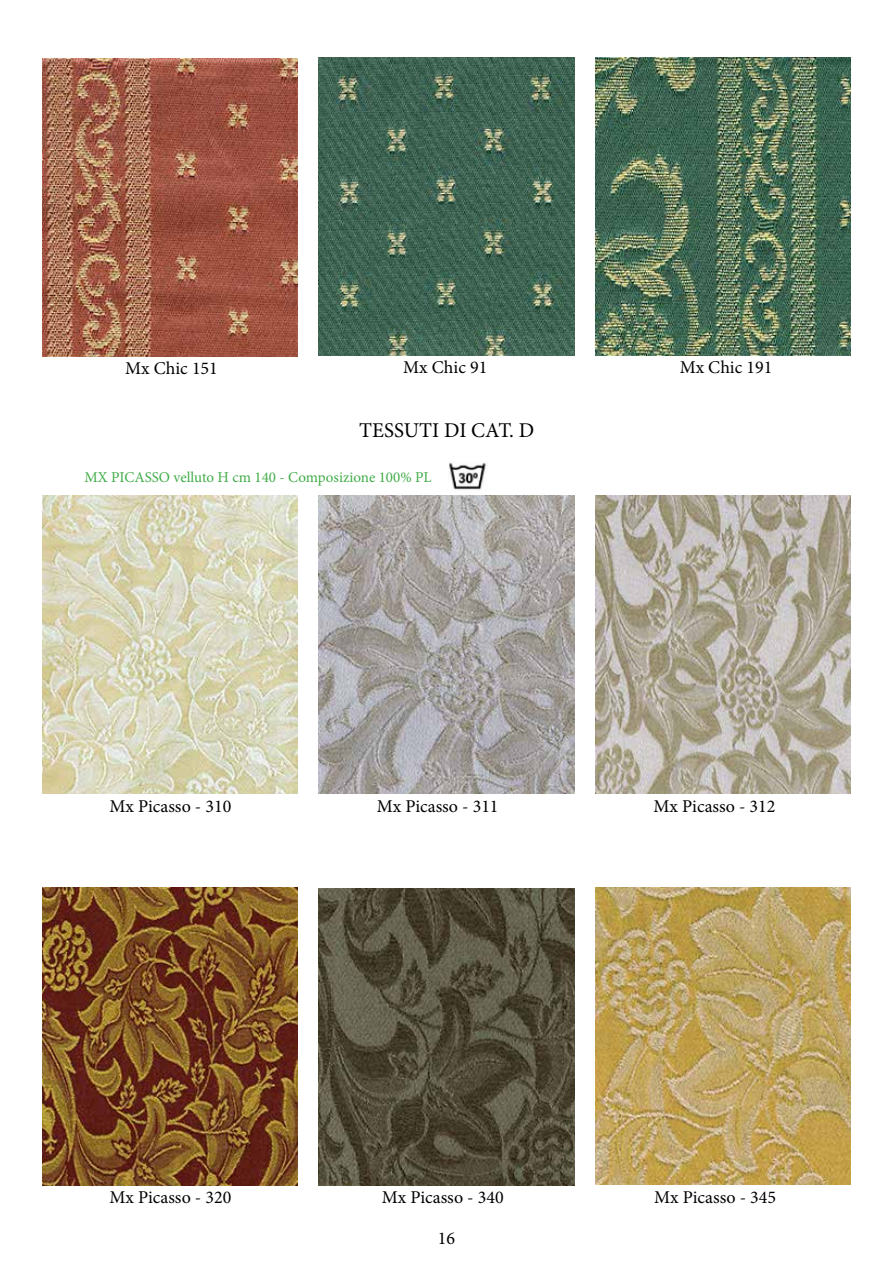
<style>
.page{position:relative;width:893px;height:1263px;background:#fff}
.page>*{position:absolute;margin:0;border:0;box-sizing:border-box;transform-origin:0 0}
.t1{font:21px "Minion Pro";color:#000}
.t2{font:18px "Minion Pro";color:#000}
.t3{font:15px "Minion Pro";color:#41ad49}
</style>
<div class="page">
<img style="left:319px;top:57px;width:255px;height:298px">
<img style="left:595px;top:57px;width:255px;height:298px">
<img style="left:449px;top:463px;width:37px;height:27px">
<img style="left:43px;top:496px;width:255px;height:297px">
<img style="left:319px;top:495px;width:255px;height:298px">
<img style="left:595px;top:495px;width:255px;height:298px">
<img style="left:43px;top:58px;width:255px;height:298px">
<img style="left:43px;top:887px;width:255px;height:298px">
<img style="left:319px;top:888px;width:255px;height:298px">
<img style="left:595px;top:887px;width:255px;height:298px">
<p class="t2" style="left:125px;top:356px;width:94px">Mx Chic 151</p>
<p class="t2" style="left:403px;top:355px;width:86px">Mx Chic 91</p>
<p class="t2" style="left:680px;top:355px;width:94px">Mx Chic 191</p>
<p class="t1" style="left:359px;top:416px;width:176px">TESSUTI DI CAT. D</p>
<p class="t3" style="left:85px;top:467px;width:348px">MX PICASSO velluto H cm 140 - Composizione 100% PL</p>
<p class="t2" style="left:109px;top:794px;width:123px">Mx Picasso - 310</p>
<p class="t2" style="left:377px;top:794px;width:123px">Mx Picasso - 311</p>
<p class="t2" style="left:654px;top:794px;width:123px">Mx Picasso - 312</p>
<p class="t2" style="left:109px;top:1185px;width:123px">Mx Picasso - 320</p>
<p class="t2" style="left:382px;top:1185px;width:123px">Mx Picasso - 340</p>
<p class="t2" style="left:654px;top:1185px;width:123px">Mx Picasso - 345</p>
<p class="t2" style="left:438px;top:1226px;width:19px">16</p>
</div>
